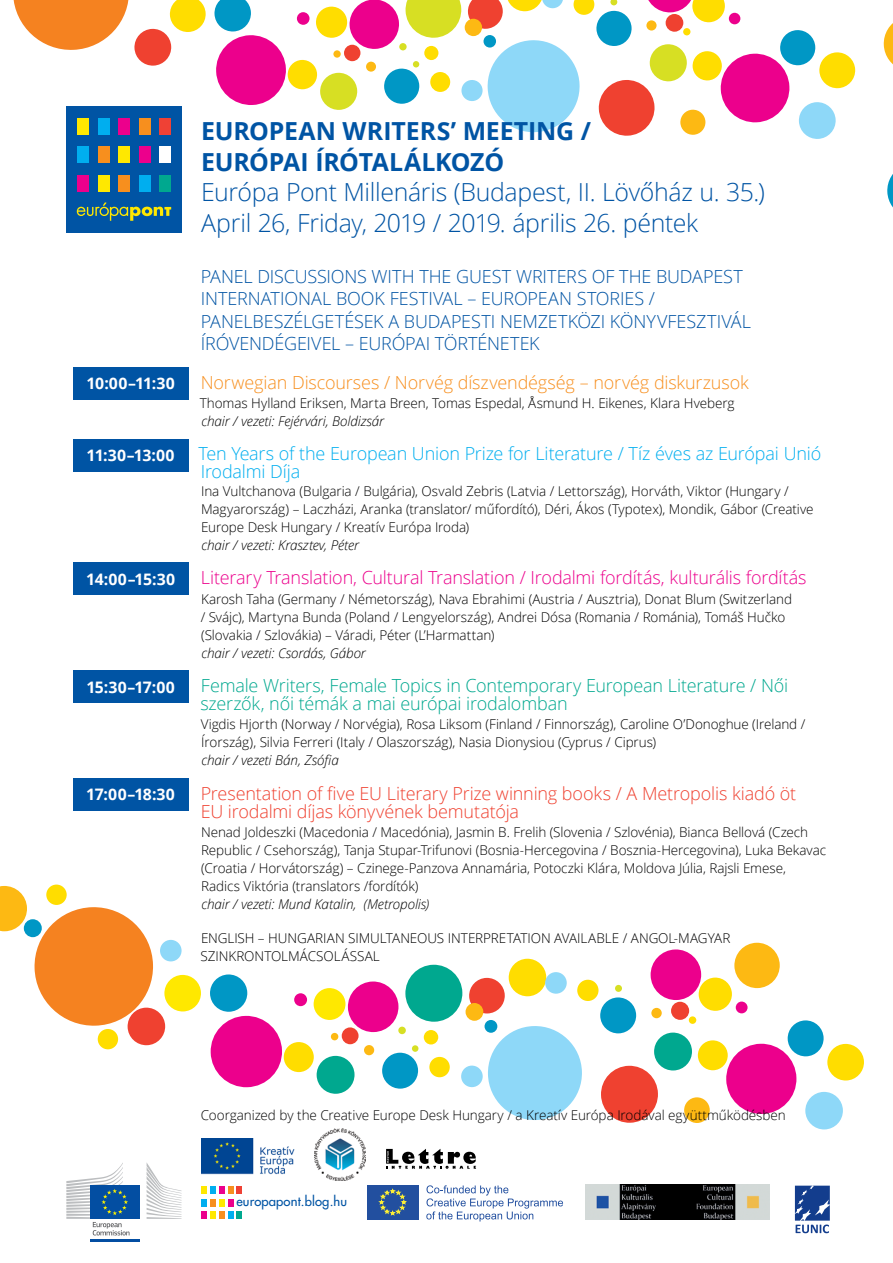
<style>
.page{position:relative;width:893px;height:1263px;background:#fff}
.page>*{position:absolute;margin:0;border:0;box-sizing:border-box;transform-origin:0 0}
.t1{font:300 24.9px/30.5px "Open Sans";letter-spacing:-.015em;color:#0054a4}
.t2{font:700 24.9px/30.5px "Open Sans";letter-spacing:-.01em;color:#0054a4}
.t3{font:300 18px/22.5px "Open Sans";letter-spacing:-.01em;color:#0054a4}
.t4{font:300 18px/18px "Open Sans";letter-spacing:-.01em;color:#00a88f}
.t5{font:300 18px/18px "Open Sans";letter-spacing:-.01em;color:#ef4130}
.t6{font:300 18px/18px "Open Sans";letter-spacing:-.01em;color:#00aeef}
.t7{font:300 18px "Open Sans";letter-spacing:-.01em;color:#ec008c}
.t8{font:300 18px "Open Sans";letter-spacing:-.01em;color:#f78f1e}
.t9{font:700 15.83px "Open Sans";letter-spacing:-.005em;color:#fff}
.t10{font:300 13.5px/18px "Open Sans";letter-spacing:-.005em;color:#000}
.t11{font:italic 300 13.5px "Open Sans";letter-spacing:-.01em;color:#000}
.t12{font:12.98px "Futura CE";letter-spacing:.01em;color:#0054a4}
</style>
<div class="page">
<div style="left:294px;top:993px;width:13px;height:13px;background:#ec008c;border-radius:50%"></div>
<svg style="left:313px;top:981px;width:86px;height:51px"></svg>
<div style="left:284px;top:1042px;width:30px;height:30px;background:#fd0;border-radius:50%"></div>
<div style="left:429px;top:1057px;width:21px;height:20px;background:#fd0;border-radius:50%"></div>
<div style="left:424px;top:1030px;width:14px;height:14px;background:#fd0;border-radius:50%"></div>
<div style="left:577px;top:979px;width:22px;height:22px;background:#fd0;border-radius:50%"></div>
<div style="left:398px;top:1026px;width:8px;height:8px;background:#d7df23;border-radius:50%"></div>
<div style="left:412px;top:1045px;width:6px;height:7px;background:#d7df23;border-radius:50%"></div>
<svg style="left:405px;top:964px;width:58px;height:58px"></svg>
<svg style="left:316px;top:1055px;width:39px;height:39px"></svg>
<svg style="left:382px;top:1052px;width:36px;height:37px"></svg>
<svg style="left:484px;top:1020px;width:13px;height:13px"></svg>
<svg style="left:210px;top:974px;width:72px;height:114px"></svg>
<div style="left:461px;top:1065px;width:22px;height:22px;background:#8ed8f8;border-radius:50%"></div>
<div style="left:545px;top:972px;width:22px;height:22px;background:#8ed8f8;border-radius:50%"></div>
<svg style="left:487px;top:1025px;width:95px;height:95px"></svg>
<div style="left:342px;top:1027px;width:17px;height:17px;background:#ef4130;border-radius:50%"></div>
<svg style="left:469px;top:958px;width:77px;height:56px"></svg>
<svg style="left:34px;top:907px;width:167px;height:138px"></svg>
<div style="left:331px;top:1033px;width:7px;height:7px;background:#fdb913;border-radius:50%"></div>
<div style="left:364px;top:1045px;width:10px;height:10px;background:#fdb913;border-radius:50%"></div>
<div style="left:465px;top:1003px;width:18px;height:18px;background:#fdb913;border-radius:50%"></div>
<svg style="left:600px;top:942px;width:264px;height:188px"></svg>
<svg style="left:0;top:886px;width:27px;height:45px"></svg>
<div style="left:24px;top:919px;width:18px;height:18px;background:#0097c5;border-radius:50%"></div>
<div style="left:160px;top:940px;width:22px;height:21px;background:#8ed8f8;border-radius:50%"></div>
<div style="left:46px;top:884px;width:21px;height:21px;background:#fd0;border-radius:50%"></div>
<div style="left:98px;top:1029px;width:20px;height:20px;background:#fd0;border-radius:50%"></div>
<svg style="left:887px;top:174px;width:6px;height:34px"></svg>
<svg style="left:883px;top:23px;width:10px;height:42px"></svg>
<svg style="left:13px;top:0;width:193px;height:66px"></svg>
<svg style="left:214px;top:0;width:642px;height:139px"></svg>
<div style="left:66px;top:106px;width:116px;height:127px;background:#0054a4"></div>
<div style="left:77px;top:118px;width:12px;height:17px;background:#ffe800"></div>
<div style="left:98px;top:118px;width:12px;height:17px;background:#00aeef"></div>
<div style="left:98px;top:146px;width:12px;height:17px;background:#f78f1e"></div>
<div style="left:118px;top:118px;width:12px;height:17px;background:#ec008c"></div>
<div style="left:118px;top:146px;width:12px;height:17px;background:#ffe800"></div>
<div style="left:139px;top:118px;width:12px;height:17px;background:#f78f1e"></div>
<div style="left:139px;top:146px;width:12px;height:17px;background:#ec008c"></div>
<div style="left:159px;top:118px;width:12px;height:17px;background:#ef4135"></div>
<div style="left:77px;top:146px;width:12px;height:17px;background:#00aeef"></div>
<div style="left:159px;top:146px;width:12px;height:17px;background:#fff"></div>
<div style="left:98px;top:175px;width:12px;height:16px;background:#ffe800"></div>
<div style="left:118px;top:175px;width:12px;height:16px;background:#f78f1e"></div>
<div style="left:139px;top:175px;width:12px;height:16px;background:#00aeef"></div>
<div style="left:77px;top:175px;width:12px;height:16px;background:#ec008c"></div>
<div style="left:159px;top:175px;width:12px;height:16px;background:#00a88f"></div>
<svg style="left:77px;top:202px;width:94px;height:19px"></svg>
<div style="left:73px;top:367px;width:115px;height:32px;background:#0054a4"></div>
<div style="left:73px;top:439px;width:115px;height:32px;background:#0054a4"></div>
<div style="left:73px;top:563px;width:115px;height:32px;background:#0054a4"></div>
<div style="left:73px;top:670px;width:115px;height:32px;background:#0054a4"></div>
<div style="left:73px;top:778px;width:115px;height:32px;background:#0054a4"></div>
<div style="left:201px;top:1186px;width:5px;height:8px;background:#ffe800"></div>
<div style="left:210px;top:1186px;width:5px;height:8px;background:#00aeef"></div>
<div style="left:219px;top:1186px;width:5px;height:8px;background:#ec008c"></div>
<div style="left:228px;top:1186px;width:5px;height:8px;background:#f78f1e"></div>
<div style="left:237px;top:1186px;width:5px;height:8px;background:#ef4135"></div>
<svg style="left:201px;top:1199px;width:33px;height:7px"></svg>
<svg style="left:201px;top:1212px;width:41px;height:7px"></svg>
<div style="left:90px;top:1186px;width:50px;height:33px;background:#034ea2"></div>
<hr style="left:90px;top:1239px;width:50px;height:3px;background:#034ea2">
<svg style="left:147px;top:1163px;width:35px;height:56px"></svg>
<svg style="left:66px;top:1163px;width:64px;height:72px"></svg>
<img style="left:585px;top:1185px;width:184px;height:34px">
<div style="left:367px;top:1185px;width:51px;height:34px;background:#224f9f"></div>
<svg style="left:379px;top:1189px;width:27px;height:26px"></svg>
<svg style="left:426px;top:1185px;width:137px;height:36px"></svg>
<img style="left:201px;top:1139px;width:94px;height:36px">
<img style="left:315px;top:1128px;width:51px;height:52px">
<svg style="left:795px;top:1186px;width:35px;height:47px"></svg>
<svg style="left:386px;top:1149px;width:90px;height:20px"></svg>
<p class="t9" style="left:86px;top:372px;width:90px">10:00–11:30</p>
<p class="t9" style="left:87px;top:444px;width:89px">11:30–13:00</p>
<p class="t9" style="left:86px;top:568px;width:90px">14:00–15:30</p>
<p class="t9" style="left:86px;top:676px;width:90px">15:30–17:00</p>
<p class="t9" style="left:86px;top:783px;width:90px">17:00–18:30</p>
<h1 class="t2" style="left:201px;top:115px;width:391px">EUROPEAN WRITERS’ MEETING /<br>EURÓPAI ÍRÓTALÁLKOZÓ</h1>
<h1 class="t1" style="left:201px;top:176px;width:565px">Európa Pont Millenáris (Budapest, II. Lövőház u. 35.)<br>April 26, Friday, 2019 / 2019. április 26. péntek</h1>
<h2 class="t3" style="left:201px;top:264px;width:552px">PANEL DISCUSSIONS WITH THE GUEST WRITERS OF THE BUDAPEST INTERNATIONAL BOOK FESTIVAL – EUROPEAN STORIES / PANELBESZÉLGETÉSEK A BUDAPESTI NEMZETKÖZI KÖNYVFESZTIVÁL ÍRÓVENDÉGEIVEL – EURÓPAI TÖRTÉNETEK</h2>
<h2 class="t8" style="left:201px;top:370px;width:550px">Norwegian Discourses / Norvég díszvendégség – norvég diskurzusok</h2>
<p class="t10" style="left:200px;top:394px;width:536px">Thomas Hylland Eriksen, Marta Breen, Tomas Espedal, Åsmund H. Eikenes, Klara Hveberg</p>
<p class="t11" style="left:201px;top:412px;width:184px">chair / vezeti: Fejérvári, Boldizsár</p>
<h2 class="t6" style="left:198px;top:444px;width:624px">Ten Years of the European Union Prize for Literature / Tíz éves az Európai Unió<br>Irodalmi Díja</h2>
<p class="t10" style="left:201px;top:482px;width:614px">Ina Vultchanova (Bulgaria / Bulgária), Osvald Zebris (Latvia / Lettország), Horváth, Viktor (Hungary /<br>Magyarország) – Laczházi, Aranka (translator/ műfordító), Déri, Ákos (Typotex), Mondik, Gábor (Creative<br>Europe Desk Hungary / Kreatív Európa Iroda)</p>
<p class="t11" style="left:201px;top:536px;width:159px">chair / vezeti: Krasztev, Péter</p>
<h2 class="t7" style="left:201px;top:565px;width:607px">Literary Translation, Cultural Translation / Irodalmi fordítás, kulturális fordítás</h2>
<p class="t10" style="left:201px;top:589px;width:593px">Karosh Taha (Germany / Németország), Nava Ebrahimi (Austria / Ausztria), Donat Blum (Switzerland / Svájc), Martyna Bunda (Poland / Lengyelország), Andrei Dósa (Romania / Románia), Tomáš Hučko (Slovakia / Szlovákia) – Váradi, Péter (L’Harmattan)</p>
<p class="t11" style="left:201px;top:644px;width:166px">chair / vezeti: Csordás, Gábor</p>
<h2 class="t4" style="left:200px;top:676px;width:589px">Female Writers, Female Topics in Contemporary European Literature / Női szerzők, női témák a mai európai irodalomban</h2>
<p class="t10" style="left:201px;top:715px;width:606px">Vigdis Hjorth (Norway / Norvégia), Rosa Liksom (Finland / Finnország), Caroline O’Donoghue (Ireland /<br>Írország), Silvia Ferreri (Italy / Olaszország), Nasia Dionysiou (Cyprus / Ciprus)</p>
<p class="t11" style="left:201px;top:751px;width:139px">chair / vezeti Bán, Zsófia</p>
<h2 class="t5" style="left:201px;top:783px;width:597px">Presentation of five EU Literary Prize winning books / A Metropolis kiadó öt<br>EU irodalmi díjas könyvének bemutatója</h2>
<p class="t10" style="left:201px;top:823px;width:627px">Nenad Joldeszki (Macedonia / Macedónia), Jasmin B. Frelih (Slovenia / Szlovénia), Bianca Bellová (Czech Republic / Csehország), Tanja Stupar-Trifunovi (Bosnia-Hercegovina / Bosznia-Hercegovina), Luka Bekavac (Croatia / Horvátország) – Czinege-Panzova Annamária, Potoczki Klára, Moldova Júlia, Rajsli Emese, Radics Viktória (translators /fordítók)</p>
<p class="t11" style="left:201px;top:895px;width:230px">chair / vezeti: Mund Katalin, (Metropolis)</p>
<p class="t10" style="left:201px;top:929px;width:16px">English</p>
<p class="t10" style="left:258px;top:929px;width:29px">– Hungarian</p>
<p class="t10" style="left:348px;top:929px;width:9px">simultaneous</p>
<p class="t10" style="left:448px;top:929px;width:9px">interpretation</p>
<p class="t10" style="left:554px;top:929px;width:9px">available</p>
<p class="t10" style="left:623px;top:929px;width:18px">/ angol</p>
<p class="t10" style="left:674px;top:929px;width:14px">-magyar</p>
<p class="t10" style="left:201px;top:947px;width:10px">szinkrontolmácsolással</p>
<p class="t10" style="left:201px;top:1106px;width:586px">Coorganized by the Creative Europe Desk Hungary / a Kreatív Európa Irodával együttműködésben</p>
<p class="t12" style="left:236px;top:1193px;width:112px">europapont.blog.hu</p>
</div>
